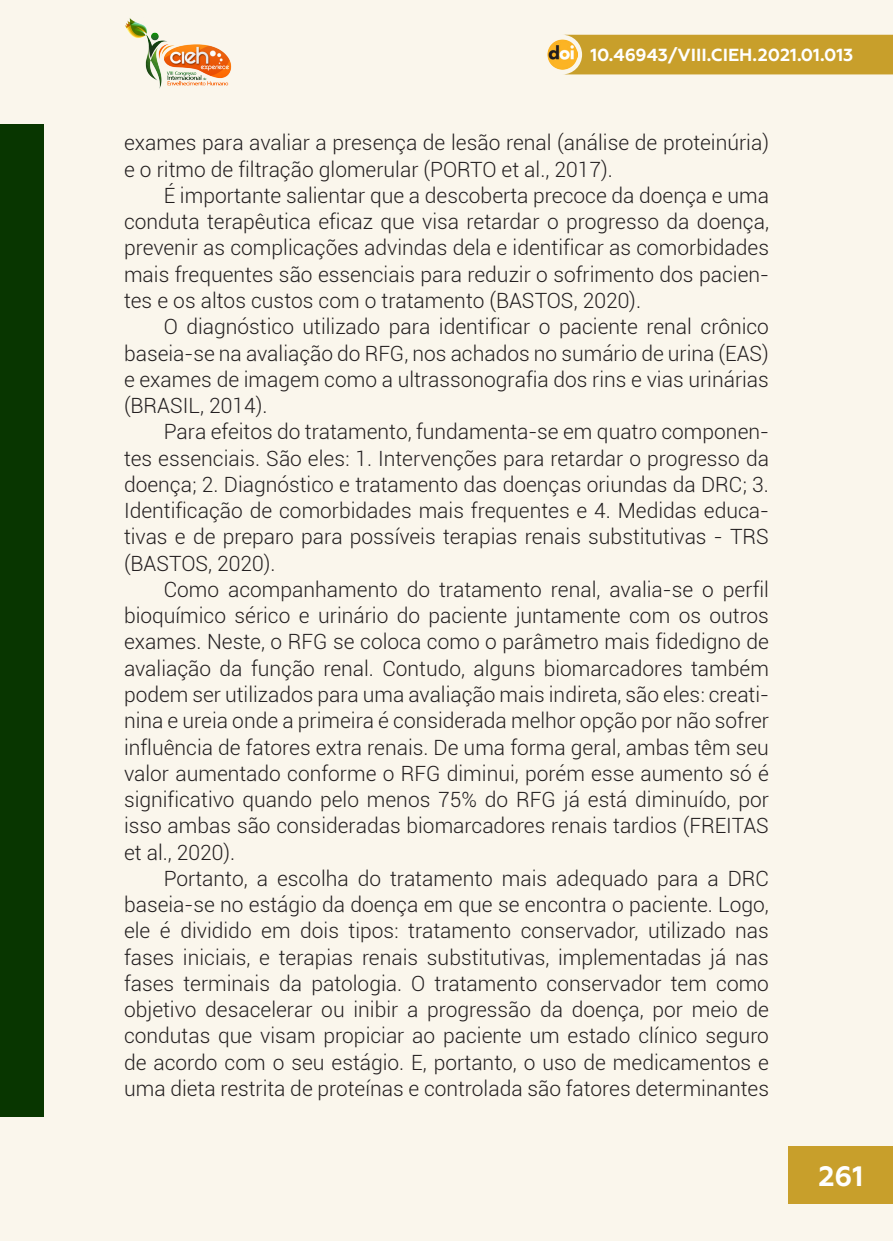
<style>
.page{position:relative;width:893px;height:1241px;background:#fff}
.page>*{position:absolute;margin:0;border:0;box-sizing:border-box;transform-origin:0 0}
.t1{font:700 28px "Geometria";color:#fff}
._7_CORPO{font:300 21px/26.2px "Roboto";color:#231f20;text-align:justify}
.t2{font:700 17.5px "Geometria";color:#fff}
</style>
<div class="page">
<div style="left:0;top:0;width:893px;height:1240px;background:#faf6ec"></div>
<div style="left:0;top:124px;width:44px;height:992px;background:#083600"></div>
<div style="left:562px;top:35px;width:331px;height:39px;background:#c89f2b"></div>
<img style="left:547px;top:40px;width:30px;height:29px">
<div style="left:789px;top:1145px;width:104px;height:58px;background:#c89f2b"></div>
<img style="left:125px;top:18px;width:107px;height:71px">
<p class="t2" style="left:590px;top:45px;width:264px">10.46943/VIII.CIEH.2021.01.013</p>
<p class="_7_CORPO" style="left:124px;top:129px;width:646px">exames para avaliar a presença de lesão renal (análise de proteinúria) e o ritmo de filtração glomerular (PORTO et al., 2017).</p>
<p class="_7_CORPO" style="left:124px;top:181px;width:646px;text-indent:40px">É importante salientar que a descoberta precoce da doença e uma conduta terapêutica eficaz que visa retardar o progresso da doença, prevenir as complicações advindas dela e identificar as comorbidades mais frequentes são essenciais para reduzir o sofrimento dos pacien&shy;tes e os altos custos com o tratamento (BASTOS, 2020).</p>
<p class="_7_CORPO" style="left:124px;top:313px;width:646px;text-indent:40px">O diagnóstico utilizado para identificar o paciente renal crônico baseia-se na avaliação do RFG, nos achados no sumário de urina (EAS) e exames de imagem como a ultrassonografia dos rins e vias urinárias (BRASIL, 2014).</p>
<p class="_7_CORPO" style="left:124px;top:418px;width:646px;text-indent:40px">Para efeitos do tratamento, fundamenta-se em quatro componen&shy;tes essenciais. São eles: 1. Intervenções para retardar o progresso da doença; 2. Diagnóstico e tratamento das doenças oriundas da DRC; 3.<br>Identificação de comorbidades mais frequentes e 4. Medidas educa&shy;tivas e de preparo para possíveis terapias renais substitutivas - TRS (BASTOS, 2020).</p>
<p class="_7_CORPO" style="left:124px;top:575px;width:646px;text-indent:40px">Como acompanhamento do tratamento renal, avalia-se o perfil bioquímico sérico e urinário do paciente juntamente com os outros exames. Neste, o RFG se coloca como o parâmetro mais fidedigno de avaliação da função renal. Contudo, alguns biomarcadores também podem ser utilizados para uma avaliação mais indireta, são eles: creati&shy;nina e ureia onde a primeira é considerada melhor opção por não sofrer influência de fatores extra renais. De uma forma geral, ambas têm seu valor aumentado conforme o RFG diminui, porém esse aumento só é significativo quando pelo menos 75% do RFG já está diminuído, por isso ambas são consideradas biomarcadores renais tardios (FREITAS et al., 2020).</p>
<p class="_7_CORPO" style="left:124px;top:864px;width:646px;text-indent:40px">Portanto, a escolha do tratamento mais adequado para a DRC baseia-se no estágio da doença em que se encontra o paciente. Logo, ele é dividido em dois tipos: tratamento conservador, utilizado nas fases iniciais, e terapias renais substitutivas, implementadas já nas fases terminais da patologia. O tratamento conservador tem como objetivo desacelerar ou inibir a progressão da doença, por meio de condutas que visam propiciar ao paciente um estado clínico seguro de acordo com o seu estágio. E, portanto, o uso de medicamentos e uma dieta restrita de proteínas e controlada são fatores determinantes</p>
<h1 class="t1" style="left:818px;top:1158px;width:46px">261</h1>
</div>
